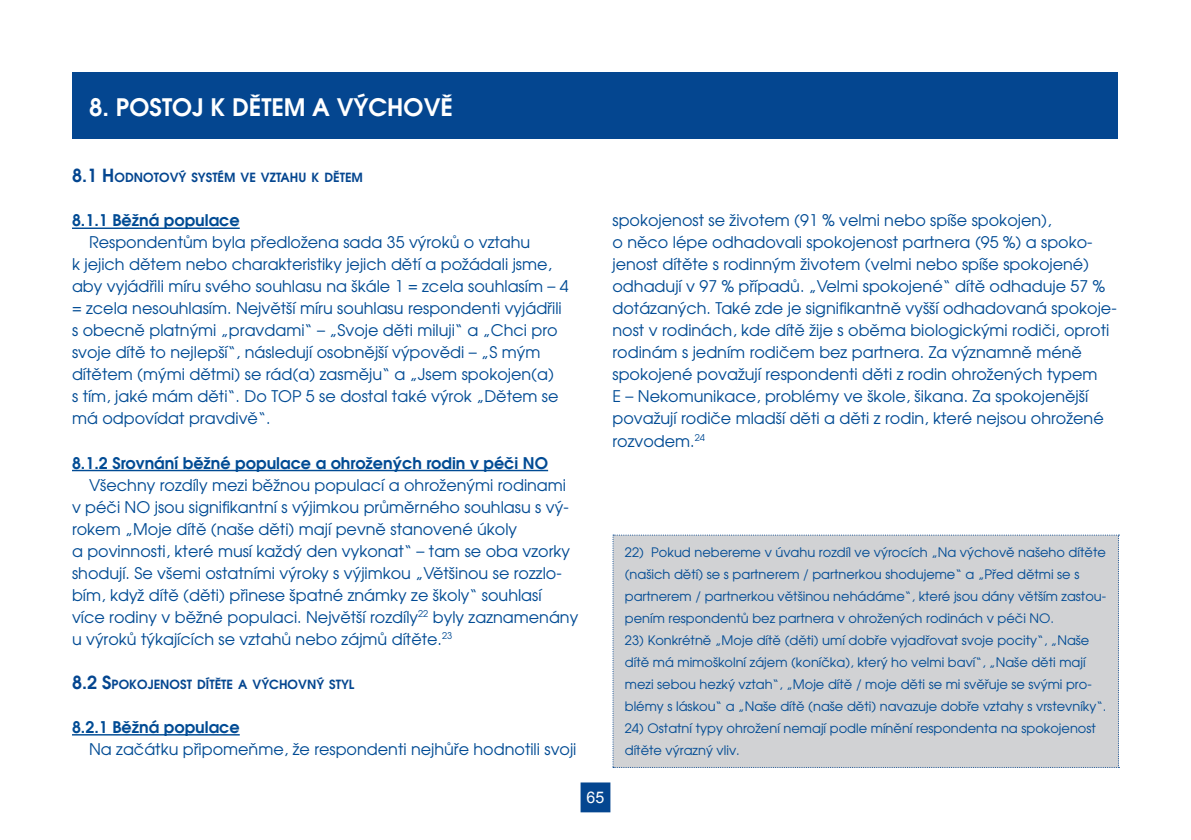
<style>
.page{position:relative;width:1191px;height:840px;background:#fff}
.page>*{position:absolute;margin:0;border:0;box-sizing:border-box;transform-origin:0 0}
.t1{font:600 24px "Avant Garde CE";color:#fff}
.t2{font:16px/22px "Avant Garde CE";color:#014b94}
.t3{font:600 16px "Avant Garde CE";color:#014b94}
.t4{font:16px "Arial";color:#fff}
.t5{font:13px/22px "Avant Garde CE";color:#014b94}
.t6{font:600 12.6px "Avant Garde CE";color:#044690}
.s1{font-size:18px}
</style>
<div class="page">
<div style="left:580px;top:782px;width:30px;height:29px;background:#044690;border:2px solid #044690"></div>
<div style="left:72px;top:72px;width:1046px;height:66px;background:#044690"></div>
<hr style="left:72px;top:227px;width:168px;height:2px;background:#014b94">
<hr style="left:72px;top:469px;width:476px;height:2px;background:#014b94">
<hr style="left:72px;top:733px;width:168px;height:2px;background:#014b94">
<div style="left:612px;top:534px;width:507px;height:233px;background:#d1d2d4"></div>
<h1 class="t1" style="left:89px;top:94px;width:365px">8. POSTOJ K DĚTEM A VÝCHOVĚ</h1>
<p class="t6" style="left:72px;top:170px;width:291px"><span class="s1">8.1 H</span> ODNOTOVÝ SYSTÉM VE VZTAHU K DĚTEM</p>
<p class="t3" style="left:72px;top:211px;width:169px">8.1.1 Běžná populace</p>
<p class="t2" style="left:72px;top:231px;width:498px;text-indent:17px">Respondentům byla předložena sada 35 výroků o vztahu<br>k jejich dětem nebo charakteristiky jejich dětí a požádali jsme, aby vyjádřili míru svého souhlasu na škále 1 = zcela souhlasím – 4 = zcela nesouhlasím. Největší míru souhlasu respondenti vyjádřili s obecně platnými „pravdami“ – „Svoje děti miluji“ a „Chci pro svoje dítě to nejlepší“, následují osobnější výpovědi – „S mým dítětem (mými dětmi) se rád(a) zasměju“ a „Jsem spokojen(a)<br>s tím, jaké mám děti“. Do TOP 5 se dostal také výrok „Dětem se má odpovídat pravdivě“.</p>
<p class="t3" style="left:72px;top:453px;width:477px">8.1.2 Srovnání běžné populace a ohrožených rodin v péči NO</p>
<p class="t2" style="left:72px;top:473px;width:508px;text-indent:17px">Všechny rozdíly mezi běžnou populací a ohroženými rodinami v péči NO jsou signifikantní s výjimkou průměrného souhlasu s vý&shy;rokem „Moje dítě (naše děti) mají pevně stanovené úkoly<br>a povinnosti, které musí každý den vykonat“ – tam se oba vzorky shodují. Se všemi ostatními výroky s výjimkou „Většinou se rozzlo&shy;bím, když dítě (děti) přinese špatné známky ze školy“ souhlasí více rodiny v běžné populaci. Největší rozdíly<sup>22</sup> byly zaznamenány u výroků týkajících se vztahů nebo zájmů dítěte.<sup>23</sup></p>
<p class="t6" style="left:72px;top:676px;width:284px"><span class="s1">8.2 S</span>POKOJENOST DÍTĚTE A VÝCHOVNÝ STYL</p>
<p class="t3" style="left:72px;top:717px;width:169px">8.2.1 Běžná populace</p>
<p class="t2" style="left:89px;top:737px;width:489px">Na začátku připomeňme, že respondenti nejhůře hodnotili svoji</p>
<p class="t2" style="left:612px;top:209px;width:505px">spokojenost se životem (91 % velmi nebo spíše spokojen),<br>o něco lépe odhadovali spokojenost partnera (95 %) a spoko&shy;jenost dítěte s rodinným životem (velmi nebo spíše spokojené) odhadují v 97 % případů. „Velmi spokojené“ dítě odhaduje 57 % dotázaných. Také zde je signifikantně vyšší odhadovaná spokoje&shy;nost v rodinách, kde dítě žije s oběma biologickými rodiči, oproti rodinám s jedním rodičem bez partnera. Za významně méně spokojené považují respondenti děti z rodin ohrožených typem<br>E – Nekomunikace, problémy ve škole, šikana. Za spokojenější považují rodiče mladší děti a děti z rodin, které nejsou ohrožené rozvodem.<sup>24</sup></p>
<p class="t5" style="left:625px;top:540px;width:483px">22) Pokud nebereme v úvahu rozdíl ve výrocích „Na výchově našeho dítěte (našich dětí) se s partnerem / partnerkou shodujeme“ a „Před dětmi se s partnerem / partnerkou většinou nehádáme“, které jsou dány větším zastou&shy;pením respondentů bez partnera v ohrožených rodinách v péči NO.</p>
<p class="t5" style="left:625px;top:628px;width:483px">23) Konkrétně „Moje dítě (děti) umí dobře vyjadřovat svoje pocity“, „Naše dítě má mimoškolní zájem (koníčka), který ho velmi baví“, „Naše děti mají mezi sebou hezký vztah“, „Moje dítě / moje děti se mi svěřuje se svými pro&shy;blémy s láskou“ a „Naše dítě (naše děti) navazuje dobře vztahy s vrstevníky“.</p>
<p class="t5" style="left:625px;top:716px;width:472px">24) Ostatní typy ohrožení nemají podle mínění respondenta na spokojenost dítěte výrazný vliv.</p>
<p class="t4" style="left:586px;top:786px;width:19px">65</p>
</div>
